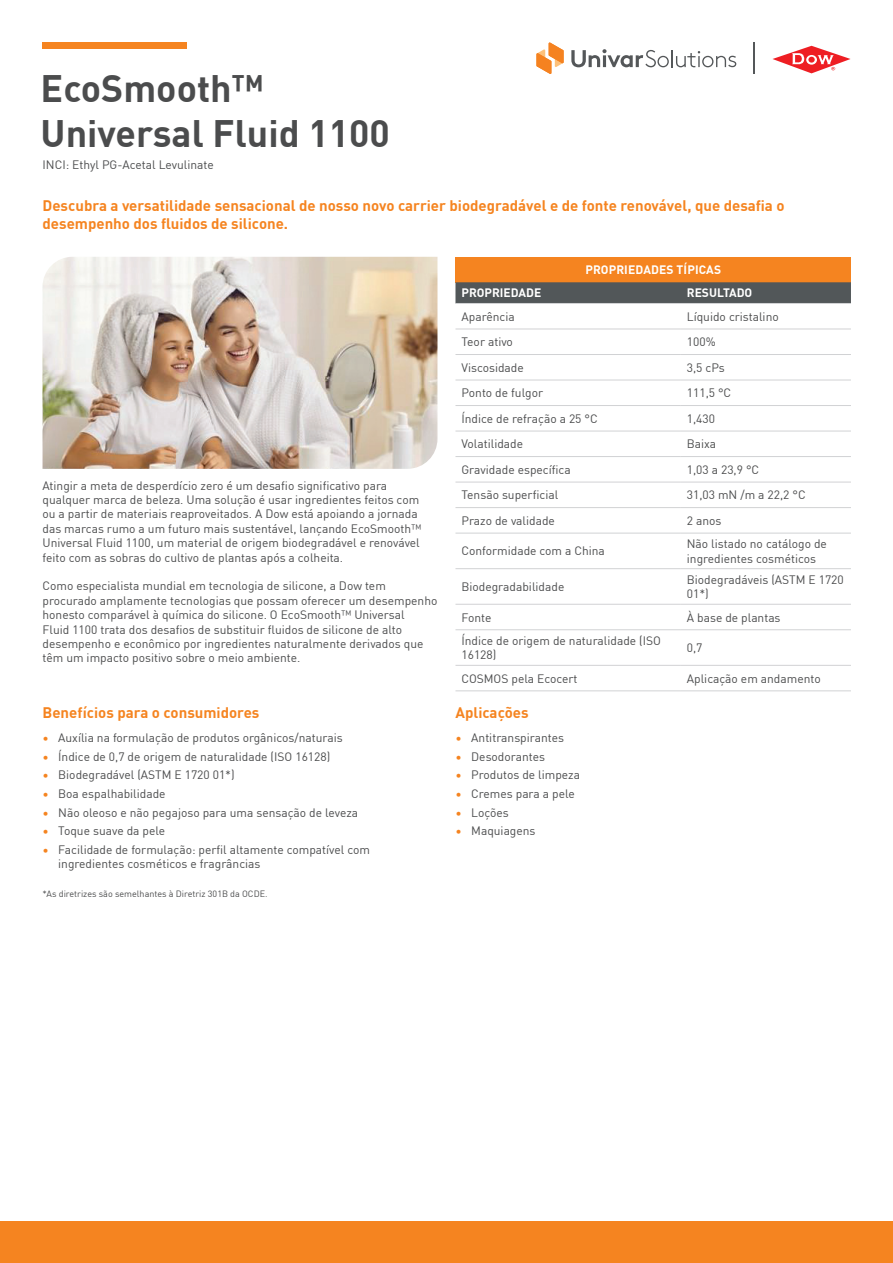
<style>
.page{position:relative;width:893px;height:1263px;background:#fff}
.page>*{position:absolute;margin:0;border:0;box-sizing:border-box;transform-origin:0 0}
.t1{font:700 37.5px/45px "DIN Pro";color:#4b4c4d}
.t2{font:700 15px/18px "DIN Pro";color:#f58420}
.t3{font:12px/14.4px "DIN Pro";color:#4b4c4d}
.t4{font:700 12px "DIN Pro";color:#fff}
.t5{font:9px "DIN Pro";color:#4b4c4d}
.s1{color:#f58420}
</style>
<div class="page">
<img style="left:43px;top:257px;width:394px;height:212px">
<div style="left:43px;top:43px;width:144px;height:6px;background:#f58420"></div>
<div style="left:455px;top:257px;width:396px;height:25px;background:#f58420"></div>
<div style="left:455px;top:282px;width:396px;height:21px;background:#525759"></div>
<svg style="left:455px;top:328px;width:396px;height:303px"></svg>
<hr style="left:455px;top:303px;width:226px;height:1px;background:#d1d2d4">
<hr style="left:681px;top:303px;width:170px;height:1px;background:#d1d2d4">
<hr style="left:455px;top:329px;width:226px;height:1px;background:#d1d2d4">
<hr style="left:681px;top:329px;width:170px;height:1px;background:#d1d2d4">
<hr style="left:455px;top:354px;width:226px;height:1px;background:#d1d2d4">
<hr style="left:681px;top:354px;width:170px;height:1px;background:#d1d2d4">
<hr style="left:455px;top:380px;width:226px;height:1px;background:#d1d2d4">
<hr style="left:681px;top:380px;width:170px;height:1px;background:#d1d2d4">
<hr style="left:455px;top:405px;width:226px;height:1px;background:#d1d2d4">
<hr style="left:681px;top:405px;width:170px;height:1px;background:#d1d2d4">
<hr style="left:455px;top:431px;width:226px;height:1px;background:#d1d2d4">
<hr style="left:681px;top:431px;width:170px;height:1px;background:#d1d2d4">
<hr style="left:455px;top:456px;width:226px;height:1px;background:#d1d2d4">
<hr style="left:681px;top:456px;width:170px;height:1px;background:#d1d2d4">
<hr style="left:455px;top:482px;width:226px;height:1px;background:#d1d2d4">
<hr style="left:681px;top:482px;width:170px;height:1px;background:#d1d2d4">
<hr style="left:455px;top:507px;width:226px;height:1px;background:#d1d2d4">
<hr style="left:681px;top:507px;width:170px;height:1px;background:#d1d2d4">
<hr style="left:455px;top:533px;width:226px;height:1px;background:#d1d2d4">
<hr style="left:681px;top:533px;width:170px;height:1px;background:#d1d2d4">
<hr style="left:455px;top:568px;width:226px;height:1px;background:#d1d2d4">
<hr style="left:681px;top:568px;width:170px;height:1px;background:#d1d2d4">
<hr style="left:455px;top:604px;width:226px;height:1px;background:#d1d2d4">
<hr style="left:681px;top:604px;width:170px;height:1px;background:#d1d2d4">
<hr style="left:455px;top:629px;width:226px;height:1px;background:#d1d2d4">
<hr style="left:681px;top:629px;width:170px;height:1px;background:#d1d2d4">
<hr style="left:455px;top:665px;width:226px;height:1px;background:#d1d2d4">
<hr style="left:681px;top:665px;width:170px;height:1px;background:#d1d2d4">
<hr style="left:455px;top:690px;width:226px;height:1px;background:#d1d2d4">
<hr style="left:681px;top:690px;width:170px;height:1px;background:#d1d2d4">
<svg style="left:571px;top:49px;width:165px;height:18px"></svg>
<svg style="left:536px;top:42px;width:27px;height:32px"></svg>
<svg style="left:772px;top:46px;width:78px;height:27px"></svg>
<hr style="left:753px;top:43px;width:2px;height:31px;background:#545759">
<div style="left:0;top:1221px;width:893px;height:42px;background:#f58420"></div>
<p class="t1" style="left:41px;top:64px;width:351px">EcoSmooth™<br>Universal Fluid 1100</p>
<p class="t3" style="left:43px;top:156px;width:173px">INCI: Ethyl PG-Acetal Levulinate</p>
<p class="t2" style="left:43px;top:195px;width:744px">Descubra a versatilidade sensacional de nosso novo carrier biodegradável e de fonte renovável, que desafia o desempenho dos fluidos de silicone.</p>
<p class="t3" style="left:43px;top:477px;width:380px">Atingir a meta de desperdício zero é um desafio significativo para qualquer marca de beleza. Uma solução é usar ingredientes feitos com ou a partir de materiais reaproveitados. A Dow está apoiando a jornada das marcas rumo a um futuro mais sustentável, lançando EcoSmooth™ Universal Fluid 1100, um material de origem biodegradável e renovável feito com as sobras do cultivo de plantas após a colheita.</p>
<p class="t3" style="left:43px;top:578px;width:396px">Como especialista mundial em tecnologia de silicone, a Dow tem procurado amplamente tecnologias que possam oferecer um desempenho honesto comparável à química do silicone. O EcoSmooth™ Universal<br>Fluid 1100 trata dos desafios de substituir fluidos de silicone de alto desempenho e econômico por ingredientes naturalmente derivados que têm um impacto positivo sobre o meio ambiente.</p>
<p class="t4" style="left:585px;top:260px;width:137px">PROPRIEDADES TÍPICAS</p>
<p class="t4" style="left:461px;top:284px;width:81px">PROPRIEDADE</p>
<p class="t4" style="left:687px;top:284px;width:67px">RESULTADO</p>
<p class="t3" style="left:461px;top:308px;width:55px">Aparência</p>
<p class="t3" style="left:687px;top:308px;width:93px">Líquido cristalino</p>
<p class="t3" style="left:461px;top:334px;width:53px">Teor ativo</p>
<p class="t3" style="left:687px;top:334px;width:30px">100%</p>
<p class="t3" style="left:461px;top:359px;width:64px">Viscosidade</p>
<p class="t3" style="left:687px;top:359px;width:39px">3,5 cPs</p>
<p class="t3" style="left:461px;top:385px;width:83px">Ponto de fulgor</p>
<p class="t3" style="left:687px;top:385px;width:46px">111,5 °C</p>
<p class="t3" style="left:461px;top:411px;width:138px">Índice de refração a 25 °C</p>
<p class="t3" style="left:687px;top:411px;width:30px">1,430</p>
<p class="t3" style="left:461px;top:436px;width:63px">Volatilidade</p>
<p class="t3" style="left:687px;top:436px;width:31px">Baixa</p>
<p class="t3" style="left:461px;top:462px;width:111px">Gravidade específica</p>
<p class="t3" style="left:687px;top:462px;width:74px">1,03 a 23,9 °C</p>
<p class="t3" style="left:461px;top:487px;width:98px">Tensão superficial</p>
<p class="t3" style="left:687px;top:487px;width:120px">31,03 mN /m a 22,2 °C</p>
<p class="t3" style="left:461px;top:513px;width:95px">Prazo de validade</p>
<p class="t3" style="left:687px;top:513px;width:36px">2 anos</p>
<p class="t3" style="left:461px;top:543px;width:145px">Conformidade com a China</p>
<p class="t3" style="left:687px;top:536px;width:142px">Não listado no catálogo de</p>
<p class="t3" style="left:687px;top:550px;width:131px">ingredientes cosméticos</p>
<p class="t3" style="left:461px;top:579px;width:104px">Biodegradabilidade</p>
<p class="t3" style="left:687px;top:571px;width:158px">Biodegradáveis (ASTM E 1720<br>01*)</p>
<p class="t3" style="left:461px;top:609px;width:31px">Fonte</p>
<p class="t3" style="left:687px;top:609px;width:95px">À base de plantas</p>
<p class="t3" style="left:461px;top:633px;width:201px">Índice de origem de naturalidade (ISO</p>
<p class="t3" style="left:461px;top:647px;width:36px">16128)</p>
<p class="t3" style="left:687px;top:640px;width:17px">0,7</p>
<p class="t3" style="left:461px;top:670px;width:118px">COSMOS pela Ecocert</p>
<p class="t3" style="left:687px;top:670px;width:135px">Aplicação em andamento</p>
<p class="t2" style="left:43px;top:703px;width:218px">Benefícios para o consumidores</p>
<p class="t2" style="left:455px;top:703px;width:75px">Aplicações</p>
<p class="t3" style="left:43px;top:730px;width:302px"><span class="s1">•</span> Auxília na formulação de produtos orgânicos/naturais</p>
<p class="t3" style="left:43px;top:748px;width:289px"><span class="s1">•</span> Índice de 0,7 de origem de naturalidade (ISO 16128)</p>
<p class="t3" style="left:43px;top:767px;width:194px"><span class="s1">•</span> Biodegradável (ASTM E 1720 01*)</p>
<p class="t3" style="left:43px;top:786px;width:125px"><span class="s1">•</span> Boa espalhabilidade</p>
<p class="t3" style="left:43px;top:804px;width:317px"><span class="s1">•</span> Não oleoso e não pegajoso para uma sensação de leveza</p>
<p class="t3" style="left:43px;top:823px;width:124px"><span class="s1">•</span> Toque suave da pele</p>
<p class="t3" style="left:58px;top:842px;width:313px;text-indent:-16px"><span class="s1">•</span> Facilidade de formulação: perfil altamente compatível com ingredientes cosméticos e fragrâncias</p>
<p class="t3" style="left:455px;top:730px;width:110px"><span class="s1">•</span> Antitranspirantes</p>
<p class="t3" style="left:455px;top:748px;width:91px"><span class="s1">•</span> Desodorantes</p>
<p class="t3" style="left:455px;top:767px;width:126px"><span class="s1">•</span> Produtos de limpeza</p>
<p class="t3" style="left:455px;top:786px;width:121px"><span class="s1">•</span> Cremes para a pele</p>
<p class="t3" style="left:455px;top:804px;width:55px"><span class="s1">•</span> Loções</p>
<p class="t3" style="left:455px;top:823px;width:82px"><span class="s1">•</span> Maquiagens</p>
<p class="t5" style="left:43px;top:886px;width:227px">*As diretrizes são semelhantes à Diretriz 301B da OCDE.</p>
</div>
